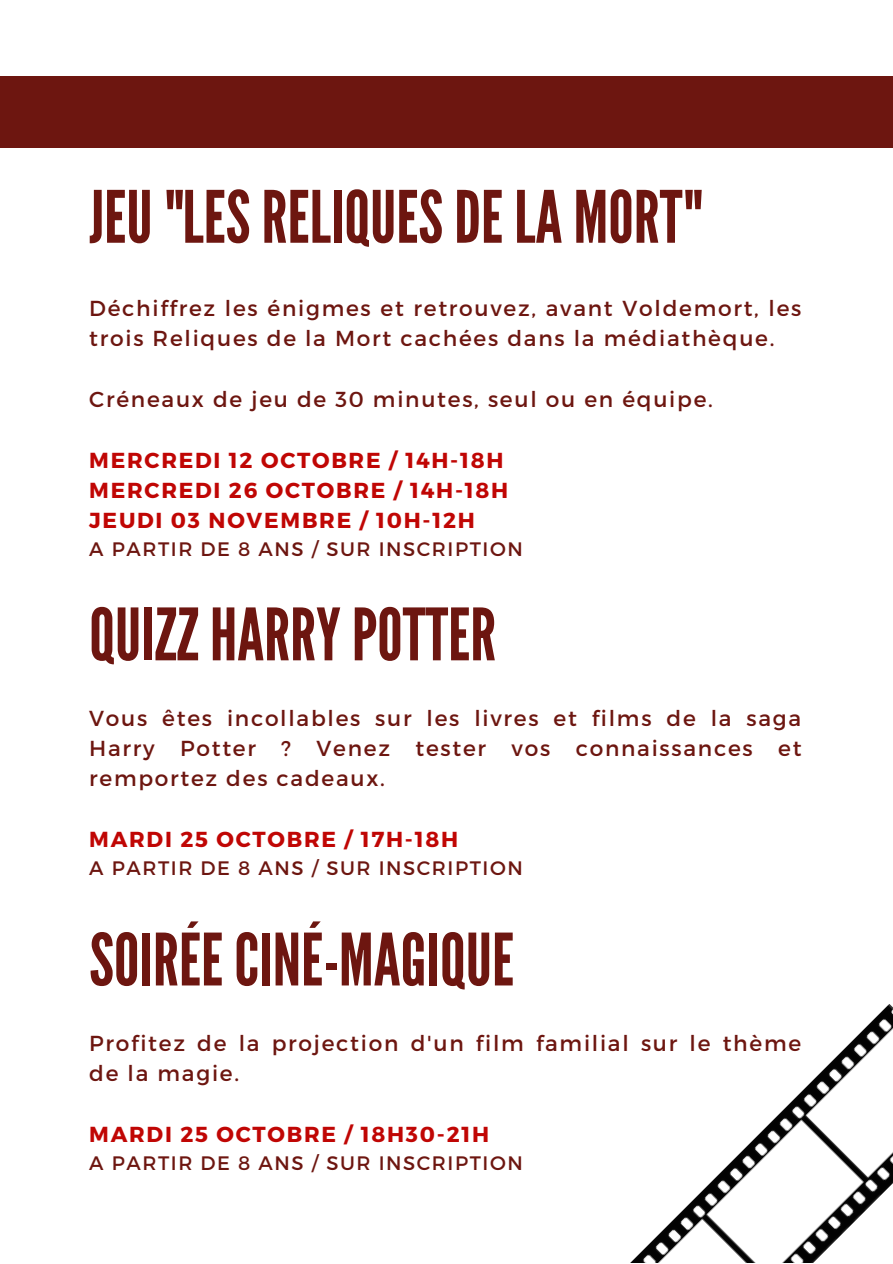
<style>
.page{position:relative;width:893px;height:1264px;background:#fff}
.page>*{position:absolute;margin:0;border:0;box-sizing:border-box;transform-origin:0 0}
.t1{font:72px "League Gothic";color:#6d1610}
.t2{font:21.75px/30.3px "Montserrat";letter-spacing:.08em;color:#6d1610}
.t3{font:700 21.75px/30.3px "Montserrat";letter-spacing:.08em;color:#c00604}
.t4{font:19.5px "Montserrat";letter-spacing:.08em;color:#6d1610}
</style>
<div class="page">
<div style="left:0;top:76px;width:892px;height:72px;background:#6d1610"></div>
<img style="left:631px;top:1004px;width:261px;height:258px">
<h1 class="t1" style="left:89px;top:175px;width:613px">JEU"LESRELIQUESDE LA MORT"</h1>
<p class="t2" style="left:89px;top:292px;width:713px">Déchiffrez les énigmes et retrouvez, avant Voldemort, les trois Reliques de la Mort cachées dans la médiathèque.</p>
<p class="t2" style="left:89px;top:383px;width:625px">Créneaux de jeu de 30 minutes, seul ou en équipe.</p>
<p class="t3" style="left:89px;top:443px;width:420px">MERCREDI 12 OCTOBRE / 14H-18H<br>MERCREDI 26 OCTOBRE / 14H-18H<br>JEUDI 03 NOVEMBRE / 10H-12H</p>
<p class="t4" style="left:89px;top:536px;width:435px">A PARTIR DE 8 ANS / SUR INSCRIPTION</p>
<h1 class="t1" style="left:89px;top:593px;width:408px">QUIZZHARRYPOTTER</h1>
<p class="t2" style="left:89px;top:701px;width:713px;text-align:justify">Vous êtes incollables sur les livres et films de la saga Harry Potter ? Venez tester vos connaissances et remportez des cadeaux.</p>
<p class="t3" style="left:89px;top:823px;width:370px">MARDI 25 OCTOBRE / 17H-18H</p>
<p class="t4" style="left:89px;top:855px;width:435px">A PARTIR DE 8 ANS / SUR INSCRIPTION</p>
<h1 class="t1" style="left:89px;top:918px;width:426px">SOIRÉECINÉ-MAGIQUE</h1>
<p class="t2" style="left:89px;top:1026px;width:713px">Profitez de la projection d'un film familial sur le thème de la magie.</p>
<p class="t3" style="left:89px;top:1117px;width:401px">MARDI 25 OCTOBRE / 18H30-21H</p>
<p class="t4" style="left:89px;top:1150px;width:435px">A PARTIR DE 8 ANS / SUR INSCRIPTION</p>
</div>
